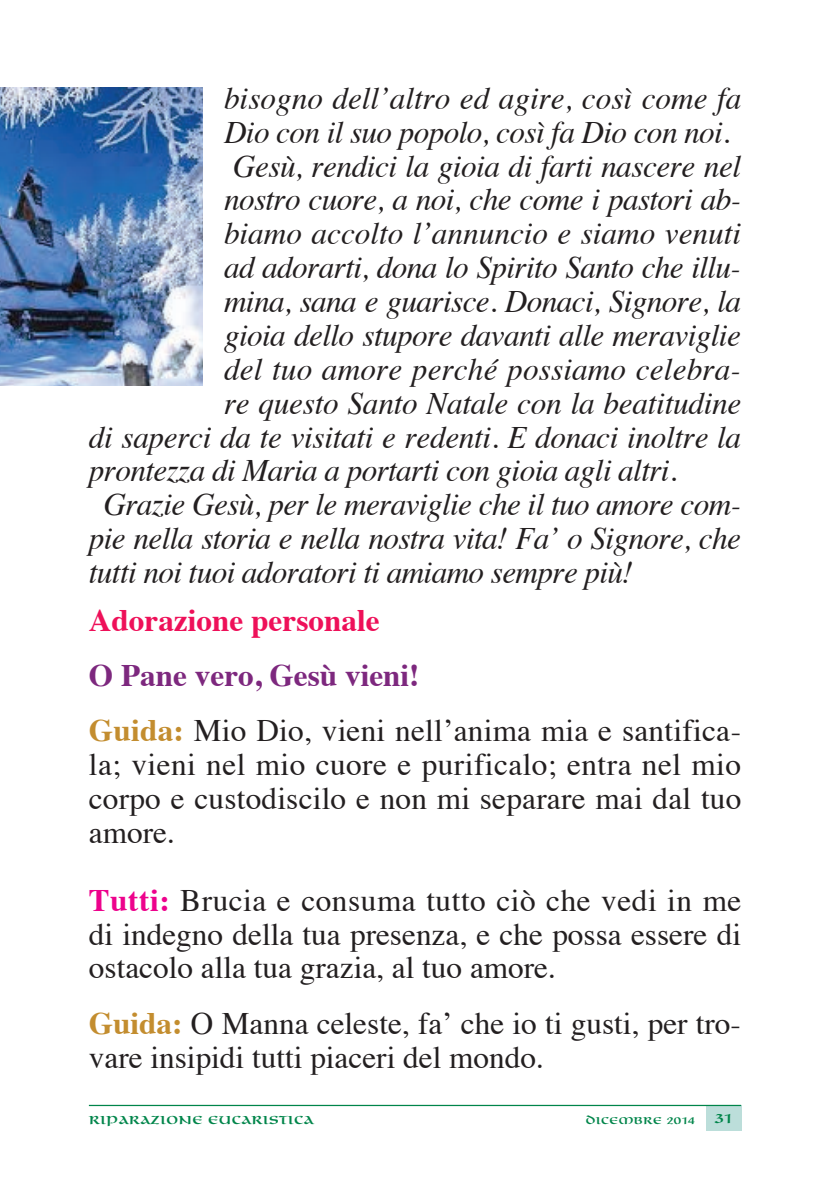
<style>
.page{position:relative;width:830px;height:1192px;background:#fff}
.page>*{position:absolute;margin:0;border:0;box-sizing:border-box;transform-origin:0 0}
.t1{font:italic 31.25px "Times";letter-spacing:-.02em;color:#231f20}
.t2{font:31.25px/33.8px "Times";color:#231f20}
.t3{font:italic 31.25px "Times";color:#231f20}
.t4{font:italic 31.25px "Times";letter-spacing:.005em;color:#231f20}
.t5{font:700 31.25px "Times";color:#ee1059}
.t6{font:17.5px "Omnia";color:#00854a}
.t7{font:15px "Omnia";color:#00854a}
.s1{font-weight:700;color:#7d287e}
.s2{font-weight:700;color:#c38d2f}
.s3{font-weight:700;color:#ed028c}
.s4{font-size:20px}
</style>
<div class="page">
<img style="left:0;top:87px;width:203px;height:298px">
<div style="left:706px;top:1105px;width:35px;height:26px;background:#bcdeda"></div>
<hr style="left:89px;top:1104px;width:652px;height:1px;background:#00854a">
<p class="t3" style="left:224px;top:71px;width:519px">bisogno dell’altro ed agire, così come fa</p>
<p class="t1" style="left:224px;top:105px;width:507px">Dio con il suo popolo, così fa Dio con noi.</p>
<p class="t1" style="left:233px;top:139px;width:509px">Gesù, rendici la gioia di farti nascere nel</p>
<p class="t1" style="left:224px;top:173px;width:518px">nostro cuore, a noi, che come i pastori ab-</p>
<p class="t3" style="left:224px;top:206px;width:518px">biamo accolto l’annuncio e siamo venuti</p>
<p class="t1" style="left:224px;top:240px;width:518px">ad adorarti, dona lo Spirito Santo che illu-</p>
<p class="t1" style="left:224px;top:274px;width:518px">mina, sana e guarisce. Donaci, Signore, la</p>
<p class="t1" style="left:224px;top:308px;width:518px">gioia dello stupore davanti alle meraviglie</p>
<p class="t4" style="left:224px;top:342px;width:518px">del tuo amore perché possiamo celebra-</p>
<p class="t1" style="left:224px;top:376px;width:519px">re questo Santo Natale con la beatitudine</p>
<p class="t1" style="left:89px;top:410px;width:654px">di saperci da te visitati e redenti. E donaci inoltre la</p>
<p class="t1" style="left:89px;top:443px;width:589px">prontezza di Maria a portarti con gioia agli altri.</p>
<p class="t1" style="left:103px;top:477px;width:639px">Grazie Gesù, per le meraviglie che il tuo amore com-</p>
<p class="t1" style="left:89px;top:511px;width:653px">pie nella storia e nella nostra vita! Fa’ o Signore, che</p>
<p class="t1" style="left:89px;top:545px;width:545px">tutti noi tuoi adoratori ti amiamo sempre più!</p>
<p class="t5" style="left:89px;top:590px;width:292px">Adorazione personale</p>
<p class="t2" style="left:89px;top:645px;width:653px;line-height:55px"><span class="s1">O Pane vero, Gesù vieni!<br></span><span class="s2">Guida:</span> Mio Dio, vieni nell’anima mia e santifica-</p>
<p class="t2" style="left:89px;top:745px;width:654px;text-align:justify">la; vieni nel mio cuore e purificalo; entra nel mio corpo e custodiscilo e non mi separare mai dal tuo amore.</p>
<p class="t2" style="left:89px;top:880px;width:654px;text-align:justify"><span class="s3">Tutti:</span> Brucia e consuma tutto ciò che vedi in me di indegno della tua presenza, e che possa essere di ostacolo alla tua grazia, al tuo amore.</p>
<p class="t2" style="left:89px;top:1003px;width:653px"><span class="s2">Guida:</span> O Manna celeste, fa’ che io ti gusti, per tro&shy;vare insipidi tutti piaceri del mondo.</p>
<p class="t6" style="left:89px;top:1111px;width:226px">Riparazione Eucaristica</p>
<p class="t7" style="left:585px;top:1113px;width:148px">DICEMBRE 2014 <span class="s4">31</span></p>
</div>
